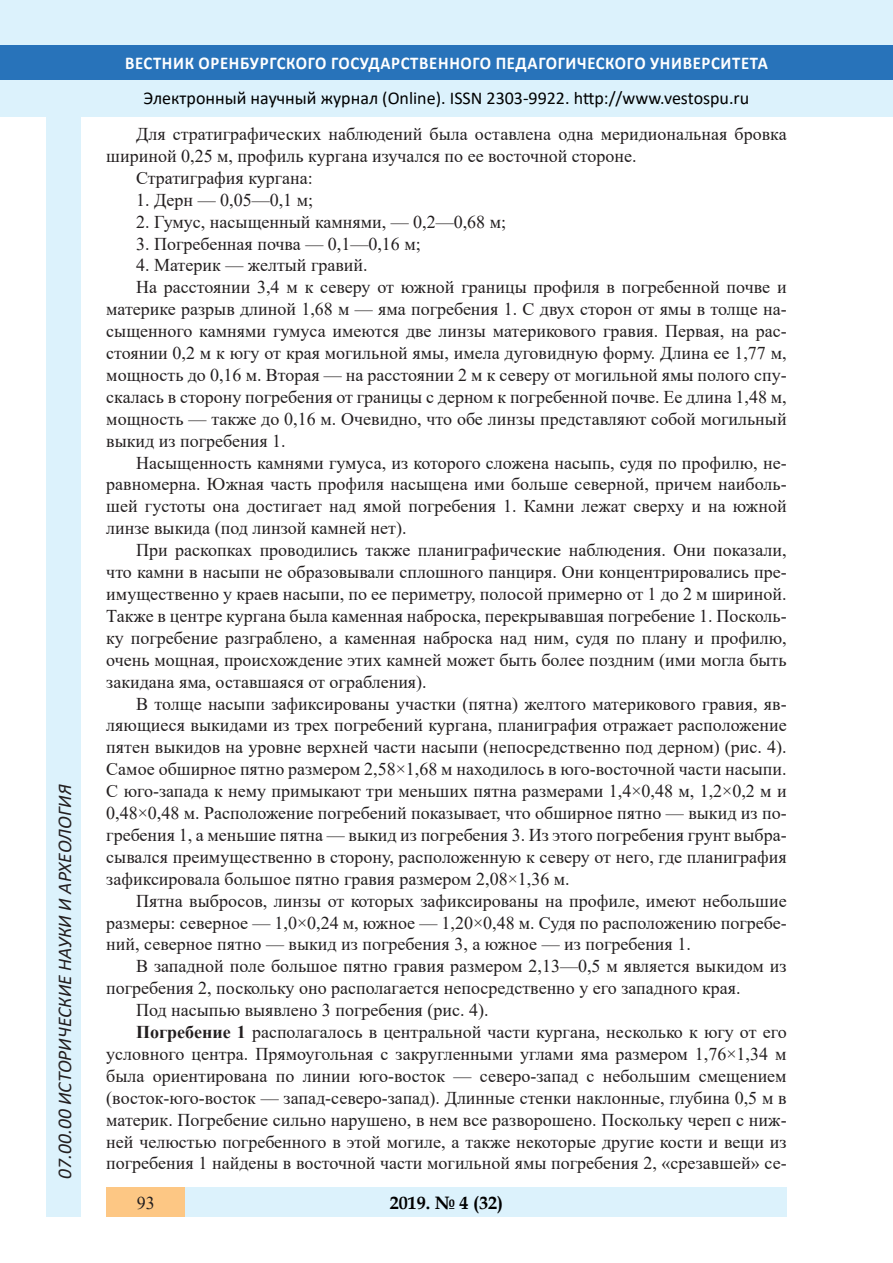
<style>
.page{position:relative;width:893px;height:1263px;background:#fff}
.page>*{position:absolute;margin:0;border:0;box-sizing:border-box;transform-origin:0 0}
.t1{font:italic 19.5px "Calibri";color:#231f20}
.Стиль2{font:18px/21.9px "Times New Roman";color:#231f20;text-align:justify}
.t2{font:18px "Calibri";color:#000}
.t3{font:700 18px "Calibri";letter-spacing:.04em;color:#fff;scale:.93 1}
.t4{font:700 18px "Book Antiqua";color:#000}
.s1{font-weight:700}
</style>
<div class="page">
<div style="left:0;top:0;width:893px;height:116px;background:#dcf2fc"></div>
<div style="left:0;top:45px;width:893px;height:34px;background:#2873ba"></div>
<div style="left:47px;top:116px;width:34px;height:1101px;background:#dcf2fc"></div>
<div style="left:106px;top:1188px;width:681px;height:29px;background:#dcf2fc"></div>
<div style="left:106px;top:1188px;width:79px;height:29px;background:#fdc784"></div>
<p class="t1" style="left:51px;top:1179px;width:395px;rotate:-90deg">07.00.00 ИСТОРИЧЕСКИЕ НАУКИ И АРХЕОЛОГИЯ</p>
<p class="t1" style="left:51px;top:1105px;width:206px;rotate:-90deg">БИОЛОГИЧЕСКИЕ НАУКИ</p>
<p class="t1" style="left:51px;top:1169px;width:11px;rotate:-90deg">3</p>
<p class="t3" style="left:125px;top:50px;width:693px">ВЕСТНИК ОРЕНБУРГСКОГО ГОСУДАРСТВЕННОГО ПЕДАГОГИЧЕСКОГО УНИВЕРСИТЕТА</p>
<p class="t2" style="left:144px;top:85px;width:607px">Электронный научный журнал (Online). ISSN 2303-9922. http://www.vestospu.ru</p>
<p class="t2" style="left:583px;top:85px;width:13px">t</p>
<p class="t2" style="left:583px;top:85px;width:13px">t</p>
<p class="Стиль2" style="left:106px;top:122px;width:682px;text-indent:30px">Для стратиграфических наблюдений была оставлена одна меридиональная бровка шириной 0,25 м, профиль кургана изучался по ее восточной стороне.</p>
<p class="Стиль2" style="left:136px;top:166px;width:178px">Стратиграфия кургана:</p>
<p class="Стиль2" style="left:136px;top:188px;width:179px">1. Дерн — 0,05—0,1 м;</p>
<p class="Стиль2" style="left:136px;top:210px;width:372px">2. Гумус, насыщенный камнями, — 0,2—0,68 м;</p>
<p class="Стиль2" style="left:136px;top:232px;width:286px">3. Погребенная почва — 0,1—0,16 м;</p>
<p class="Стиль2" style="left:136px;top:254px;width:233px">4. Материк — желтый гравий.</p>
<p class="Стиль2" style="left:106px;top:276px;width:682px;text-indent:30px">На расстоянии 3,4 м к северу от южной границы профиля в погребенной почве и материке разрыв длиной 1,68 м — яма погребения 1. С двух сторон от ямы в толще на&shy;сыщенного камнями гумуса имеются две линзы материкового гравия. Первая, на рас&shy;стоянии 0,2 м к югу от края могильной ямы, имела дуговидную форму. Длина ее 1,77 м, мощность до 0,16 м. Вторая — на расстоянии 2 м к северу от могильной ямы полого спу&shy;скалась в сторону погребения от границы с дерном к погребенной почве. Ее длина 1,48 м, мощность — также до 0,16 м. Очевидно, что обе линзы представляют собой могильный выкид из погребения 1.</p>
<p class="Стиль2" style="left:106px;top:451px;width:682px;text-indent:30px">Насыщенность камнями гумуса, из которого сложена насыпь, судя по профилю, не&shy;равномерна. Южная часть профиля насыщена ими больше северной, причем наиболь&shy;шей густоты она достигает над ямой погребения 1. Камни лежат сверху и на южной линзе выкида (под линзой камней нет).</p>
<p class="Стиль2" style="left:106px;top:539px;width:682px;text-indent:30px">При раскопках проводились также планиграфические наблюдения. Они показали, что камни в насыпи не образовывали сплошного панциря. Они концентрировались пре&shy;имущественно у краев насыпи, по ее периметру, полосой примерно от 1 до 2 м шириной.<br>Также в центре кургана была каменная наброска, перекрывавшая погребение 1. Посколь&shy;ку погребение разграблено, а каменная наброска над ним, судя по плану и профилю, очень мощная, происхождение этих камней может быть более поздним (ими могла быть закидана яма, оставшаяся от ограбления).</p>
<p class="Стиль2" style="left:106px;top:692px;width:682px;text-indent:30px">В толще насыпи зафиксированы участки (пятна) желтого материкового гравия, яв&shy;ляющиеся выкидами из трех погребений кургана, планиграфия отражает расположение пятен выкидов на уровне верхней части насыпи (непосредственно под дерном) (рис. 4).<br>Самое обширное пятно размером 2,58×1,68 м находилось в юго-восточной части насыпи.<br>С юго-запада к нему примыкают три меньших пятна размерами 1,4×0,48 м, 1,2×0,2 м и 0,48×0,48 м. Расположение погребений показывает, что обширное пятно — выкид из по&shy;гребения 1, а меньшие пятна — выкид из погребения 3. Из этого погребения грунт выбра&shy;сывался преимущественно в сторону, расположенную к северу от него, где планиграфия зафиксировала большое пятно гравия размером 2,08×1,36 м.</p>
<p class="Стиль2" style="left:106px;top:889px;width:682px;text-indent:30px">Пятна выбросов, линзы от которых зафиксированы на профиле, имеют небольшие размеры: северное — 1,0×0,24 м, южное — 1,20×0,48 м. Судя по расположению погребе&shy;ний, северное пятно — выкид из погребения 3, а южное — из погребения 1.</p>
<p class="Стиль2" style="left:106px;top:955px;width:682px;text-indent:30px">В западной поле большое пятно гравия размером 2,13—0,5 м является выкидом из погребения 2, поскольку оно располагается непосредственно у его западного края.</p>
<p class="Стиль2" style="left:136px;top:998px;width:354px">Под насыпью выявлено 3 погребения (рис. 4).</p>
<p class="Стиль2" style="left:106px;top:1020px;width:682px;text-indent:30px"><span class="s1">Погребение 1</span> располагалось в центральной части кургана, несколько к югу от его условного центра. Прямоугольная с закругленными углами яма размером 1,76×1,34 м была ориентирована по линии юго-восток — северо-запад с небольшим смещением (восток-юго-восток — запад-северо-запад). Длинные стенки наклонные, глубина 0,5 м в материк. Погребение сильно нарушено, в нем все разворошено. Поскольку череп с ниж&shy;ней челюстью погребенного в этой могиле, а также некоторые другие кости и вещи из погребения 1 найдены в восточной части могильной ямы погребения 2, «срезавшей» се-</p>
<p class="t4" style="left:390px;top:1190px;width:115px">2019. № 4 (32)</p>
<p class="Стиль2" style="left:137px;top:1191px;width:19px">93</p>
<p class="t4" style="left:460px;top:1190px;width:39px">2 6</p>
<p class="t4" style="left:417px;top:1190px;width:10px">8</p>
<p class="t4" style="left:460px;top:1190px;width:39px">1 25</p>
</div>
